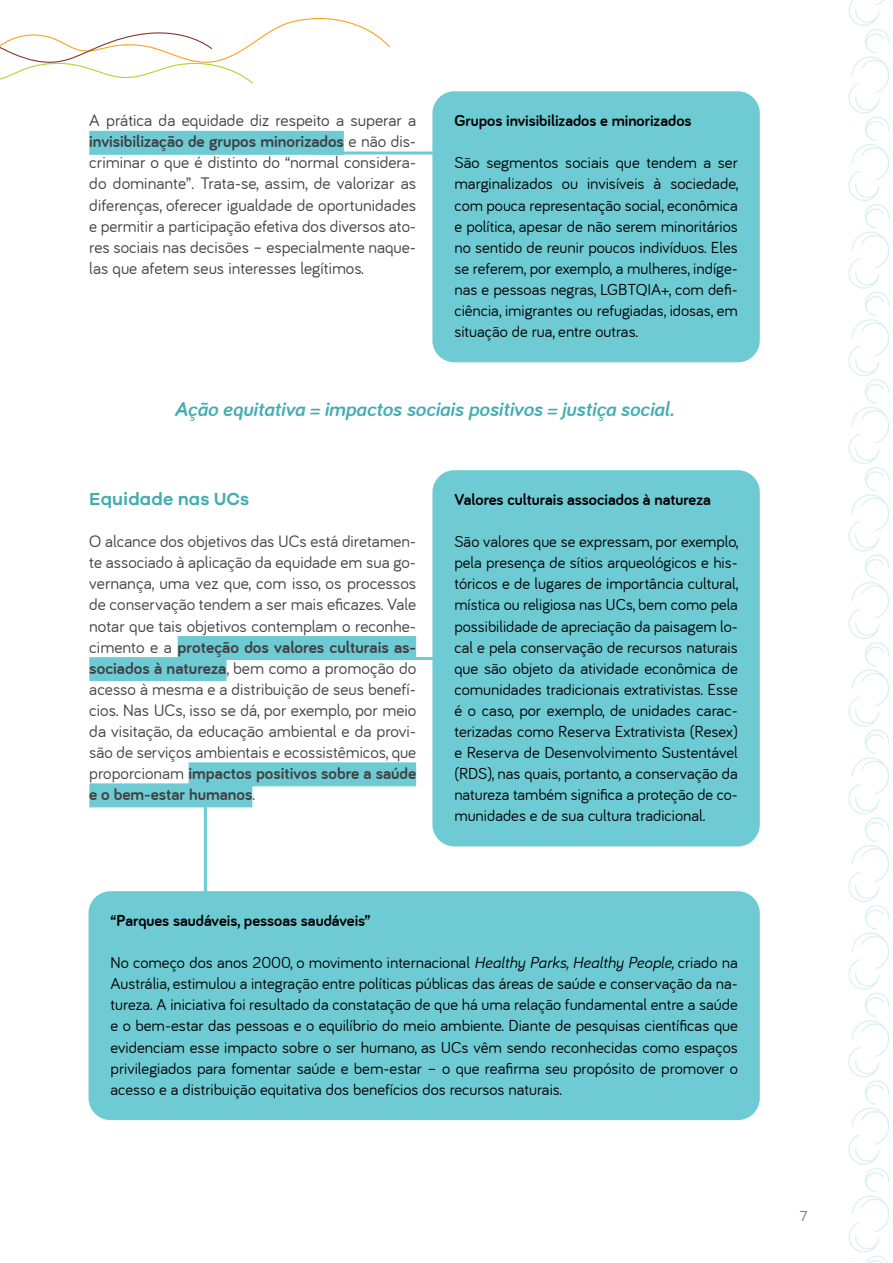
<style>
.page{position:relative;width:893px;height:1263px;background:#fff}
.page>*{position:absolute;margin:0;border:0;box-sizing:border-box;transform-origin:0 0}
.t1{font:italic 700 21px "Bariol";color:#44adb3}
.t2{font:600 18px "Galano Grotesque";color:#44adb3}
.t3{font:17.25px/21px "Bariol";color:#414042;text-align:justify}
.t4{font:16.5px/21px "Bariol";color:#000;text-align:justify}
.t5{font:700 16.5px "Bariol";color:#000}
.t6{font:15px "Galano Grotesque Alt";color:#808285}
.s1{font-weight:700}
.s2{font-style:italic}
</style>
<div class="page">
<svg style="left:848px;top:0;width:42px;height:1263px"></svg>
<svg style="left:0;top:18px;width:390px;height:66px"></svg>
<div style="left:178px;top:636px;width:238px;height:24px;background:#6ecbd4"></div>
<div style="left:89px;top:657px;width:137px;height:24px;background:#6ecbd4"></div>
<div style="left:189px;top:762px;width:227px;height:24px;background:#6ecbd4"></div>
<div style="left:89px;top:783px;width:163px;height:24px;background:#6ecbd4"></div>
<div style="left:89px;top:131px;width:255px;height:24px;background:#6ecbd4"></div>
<div style="left:433px;top:92px;width:326px;height:270px;background:#6ecbd4;border-radius:21px"></div>
<div style="left:432px;top:91px;width:328px;height:271px;border:2px solid #6ecbd4;border-radius:21px"></div>
<div style="left:433px;top:471px;width:326px;height:375px;background:#6ecbd4;border-radius:21px"></div>
<div style="left:432px;top:470px;width:328px;height:376px;border:2px solid #6ecbd4;border-radius:21px"></div>
<div style="left:89px;top:892px;width:670px;height:227px;background:#6ecbd4;border-radius:21px"></div>
<div style="left:89px;top:891px;width:671px;height:229px;border:2px solid #6ecbd4;border-radius:21px"></div>
<hr style="left:390px;top:657px;width:51px;height:3px;background:#6ecbd4">
<hr style="left:319px;top:151px;width:119px;height:3px;background:#6ecbd4">
<hr style="left:204px;top:805px;width:3px;height:90px;background:#6ecbd4">
<p class="t3" style="left:89px;top:110px;width:328px">A prática da equidade diz respeito a superar a <span class="s1">invisibilização de grupos minorizados</span> e não dis&shy;criminar o que é distinto do “normal considera&shy;do dominante”. Trata-se, assim, de valorizar as diferenças, oferecer igualdade de oportunidades e permitir a participação efetiva dos diversos ato&shy;res sociais nas decisões – especialmente naque&shy;las que afetem seus interesses legítimos.</p>
<p class="t5" style="left:454px;top:111px;width:239px">Grupos invisibilizados e minorizados</p>
<p class="t4" style="left:454px;top:152px;width:286px">São segmentos sociais que tendem a ser marginalizados ou invisíveis à sociedade, com pouca representação social, econômica e política, apesar de não serem minoritários no sentido de reunir poucos indivíduos. Eles se referem, por exemplo, a mulheres, indíge&shy;nas e pessoas negras, LGBTQIA+, com defi&shy;ciência, imigrantes ou refugiadas, idosas, em situação de rua, entre outras.</p>
<p class="t1" style="left:175px;top:398px;width:501px">Ação equitativa = impactos sociais positivos = justiça social.</p>
<p class="t2" style="left:89px;top:488px;width:161px">Equidade nas UCs</p>
<p class="t3" style="left:89px;top:531px;width:328px">O alcance dos objetivos das UCs está diretamen&shy;te associado à aplicação da equidade em sua go&shy;vernança, uma vez que, com isso, os processos de conservação tendem a ser mais eficazes. Vale notar que tais objetivos contemplam o reconhe&shy;cimento e a <span class="s1">proteção dos valores culturais as&shy;sociados à natureza</span>, bem como a promoção do acesso à mesma e a distribuição de seus benefí&shy;cios. Nas UCs, isso se dá, por exemplo, por meio da visitação, da educação ambiental e da provi&shy;são de serviços ambientais e ecossistêmicos, que proporcionam <span class="s1">impactos positivos sobre a saúde e o bem-estar humanos</span>.</p>
<p class="t5" style="left:454px;top:490px;width:258px">Valores culturais associados à natureza</p>
<p class="t4" style="left:454px;top:531px;width:286px">São valores que se expressam, por exemplo, pela presença de sítios arqueológicos e his&shy;tóricos e de lugares de importância cultural, mística ou religiosa nas UCs, bem como pela possibilidade de apreciação da paisagem lo&shy;cal e pela conservação de recursos naturais que são objeto da atividade econômica de comunidades tradicionais extrativistas. Esse é o caso, por exemplo, de unidades carac&shy;terizadas como Reserva Extrativista (Resex) e Reserva de Desenvolvimento Sustentável (RDS), nas quais, portanto, a conservação da natureza também significa a proteção de co&shy;munidades e de sua cultura tradicional.</p>
<p class="t5" style="left:111px;top:911px;width:262px">“Parques saudáveis, pessoas saudáveis”</p>
<p class="t4" style="left:111px;top:952px;width:629px">No começo dos anos 2000, o movimento internacional <span class="s2">Healthy Parks, Healthy People,</span> criado na Austrália, estimulou a integração entre políticas públicas das áreas de saúde e conservação da na&shy;tureza. A iniciativa foi resultado da constatação de que há uma relação fundamental entre a saúde e o bem-estar das pessoas e o equilíbrio do meio ambiente. Diante de pesquisas científicas que evidenciam esse impacto sobre o ser humano, as UCs vêm sendo reconhecidas como espaços privilegiados para fomentar saúde e bem-estar – o que reafirma seu propósito de promover o acesso e a distribuição equitativa dos benefícios dos recursos naturais.</p>
<p class="t6" style="left:800px;top:1206px;width:9px">7</p>
</div>
